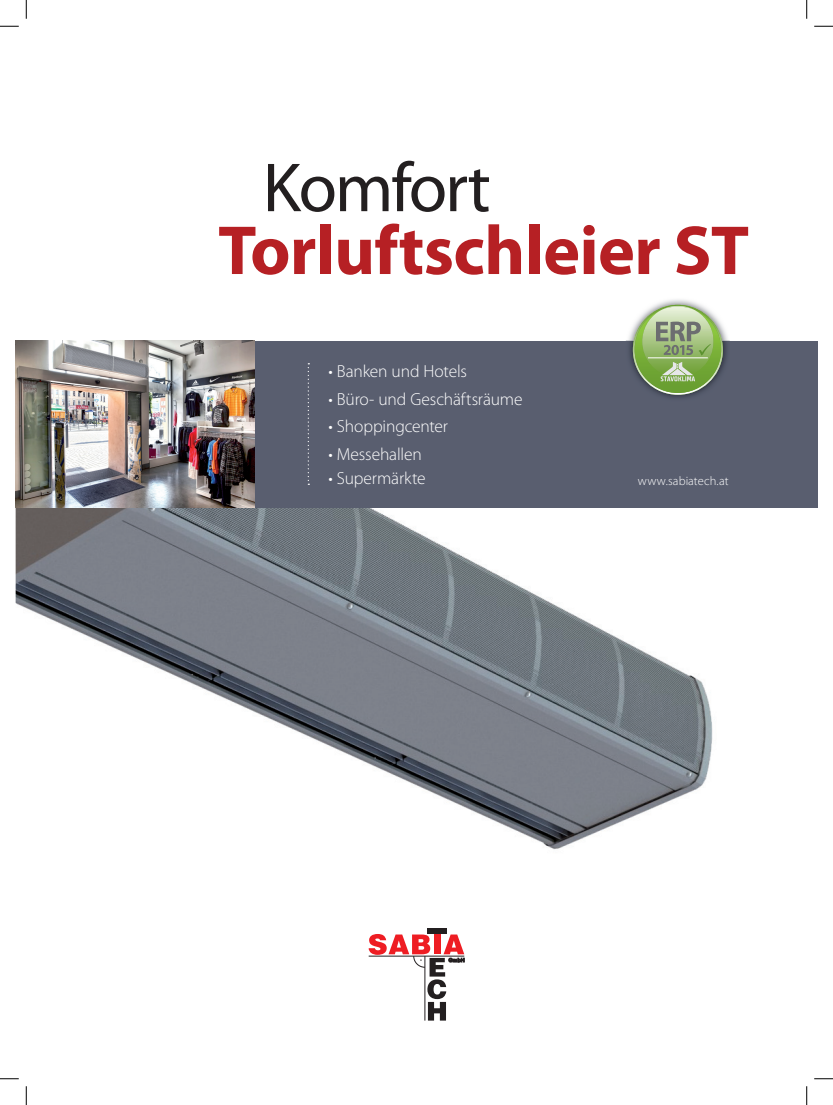
<style>
.page{position:relative;width:833px;height:1105px;background:#fff}
.page>*{position:absolute;margin:0;border:0;box-sizing:border-box;transform-origin:0 0}
.t1{font:700 70px "Myriad Pro";letter-spacing:-.01em;color:#b62024}
.t2{font:70px "Myriad Pro";letter-spacing:-.03em;color:#231f20}
.t3{font:300 17.5px "Myriad Pro";letter-spacing:-.01em;color:#fff}
.t4{font:300 12.5px "Myriad Pro";letter-spacing:.005em;color:#fff}
</style>
<div class="page">
<img style="left:16px;top:507px;width:704px;height:343px">
<div style="left:254px;top:341px;width:562px;height:166px;background:#595e6f"></div>
<svg style="left:307px;top:363px;width:2px;height:122px"></svg>
<img style="left:16px;top:341px;width:238px;height:166px">
<div style="left:427px;top:928px;width:19px;height:5px;background:#231f20"></div>
<svg style="left:368px;top:934px;width:96px;height:86px"></svg>
<img style="left:626px;top:299px;width:103px;height:99px">
<svg style="left:632px;top:305px;width:90px;height:90px;background:#96b07b"></svg>
<svg style="left:0;top:25px;width:19px;height:2px"></svg>
<svg style="left:814px;top:25px;width:18px;height:2px"></svg>
<svg style="left:0;top:1078px;width:19px;height:1px"></svg>
<svg style="left:814px;top:1078px;width:18px;height:1px"></svg>
<svg style="left:25px;top:0;width:2px;height:19px"></svg>
<svg style="left:25px;top:1086px;width:2px;height:19px"></svg>
<svg style="left:806px;top:0;width:1px;height:19px"></svg>
<svg style="left:806px;top:1086px;width:1px;height:19px"></svg>
<h1 class="t2" style="left:262px;top:145px;width:229px">Komfort</h1>
<h1 class="t1" style="left:218px;top:205px;width:532px">Torluftschleier ST</h1>
<p class="t3" style="left:328px;top:361px;width:140px">• Banken und Hotels</p>
<p class="t3" style="left:328px;top:388px;width:196px">• Büro- und Geschäftsräume</p>
<p class="t3" style="left:328px;top:416px;width:121px">• Shoppingcenter</p>
<p class="t3" style="left:328px;top:444px;width:95px">• Messehallen</p>
<p class="t3" style="left:328px;top:468px;width:98px">• Supermärkte</p>
<p class="t4" style="left:637px;top:473px;width:92px">www.sabiatech.at</p>
</div>
